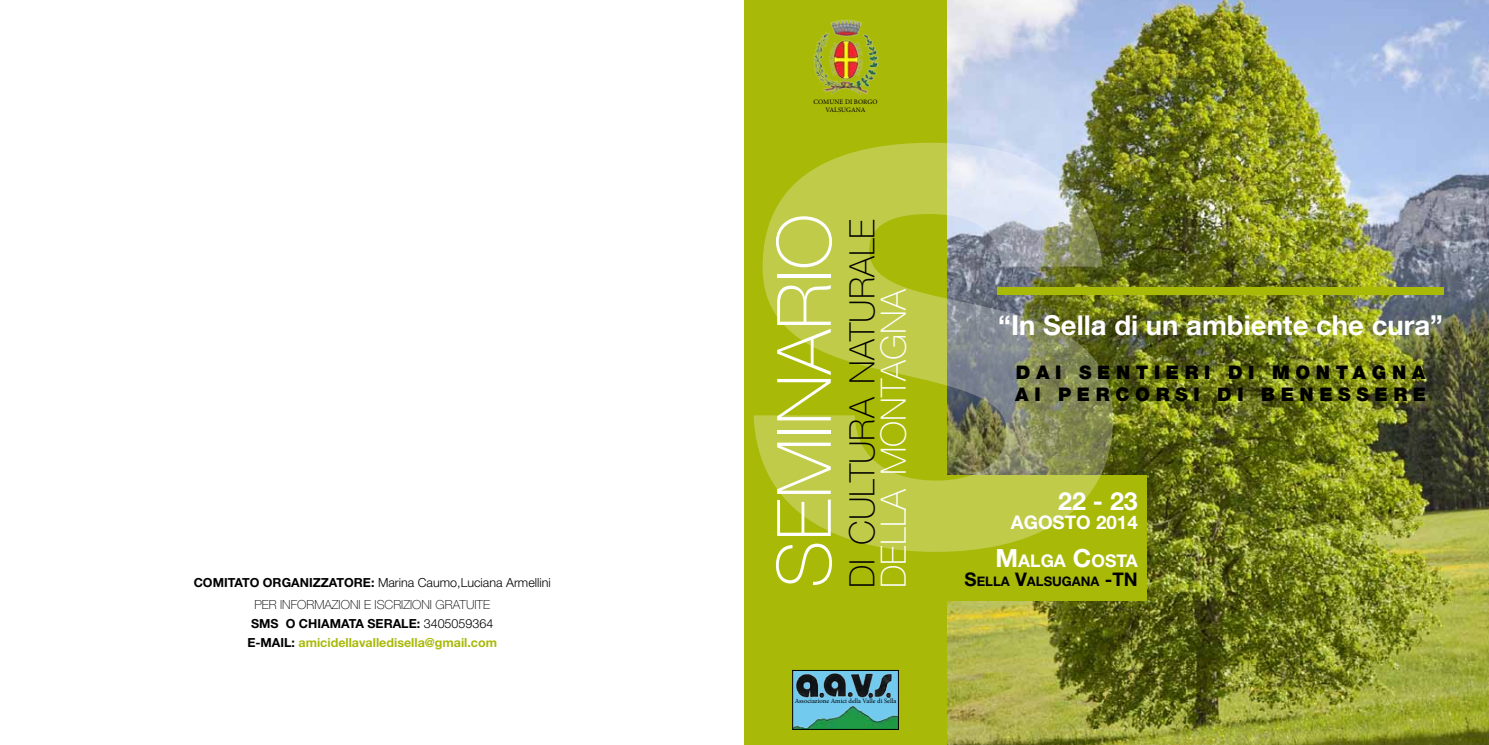
<style>
.page{position:relative;width:1489px;height:745px;background:#fff}
.page>*{position:absolute;margin:0;border:0;box-sizing:border-box;transform-origin:0 0}
.t1{font:700 750px "Helvetica Neue LT Std";color:#fff}
.t2{font:100 75px "Helvetica Neue LT Std";color:#fff}
.t3{font:100 35px "Helvetica Neue LT Std";color:#000}
.t4{font:100 35px "Helvetica Neue LT Std";color:#fff}
.t5{font:700 27.5px "Helvetica Neue LT Std";color:#fff}
.t6{font:700 25px "Helvetica Neue LT Std";color:#fff}
.t7{font:900 18.75px/22.5px "Helvetica Neue LT Std";letter-spacing:.3em;color:#000}
.t8{font:700 18.75px "Helvetica Neue LT Std";color:#fff}
.t9{font:700 17.5px "Helvetica Neue LT Std";color:#fff}
.t10{font:700 13.12px "Helvetica Neue LT Std";color:#000}
.t11{font:100 12.5px/22.5px "Helvetica Neue LT Std";color:#000;text-align:center}
.t12{font:700 12.5px/18.8px "Helvetica Neue LT Std";color:#a8b908;text-align:center}
.t13{font:6.75px/8.1px "Minion Pro";letter-spacing:.01em;color:#000;text-align:center}
.t14{font:6.62px "Minion Pro";color:#000}
.s1{font-weight:700}
.s2{font-weight:300}
.s3{color:#000}
.s4{font-weight:300;color:#000}
.s5{font-size:25px}
.s6{font-size:18.75px}
</style>
<div class="page">
<img style="left:946px;top:0;width:542px;height:744px">
<div style="left:744px;top:0;width:202px;height:744px;background:#a8b908"></div>
<img style="left:812px;top:19px;width:66px;height:76px">
<div style="left:997px;top:287px;width:446px;height:8px;background:#a8b908"></div>
<div style="left:941px;top:475px;width:205px;height:125px;background:#a8b908"></div>
<div style="left:792px;top:670px;width:106px;height:59px;background:#72caef"></div>
<img style="left:794px;top:705px;width:102px;height:22px">
<div style="left:792px;top:669px;width:106px;height:60px;border:1px solid #000"></div>
<img style="left:792px;top:672px;width:101px;height:26px">
<p class="t11" style="left:194px;top:570px;width:358px"><span class="s1">COMITATO ORGANIZZATORE:</span> <span class="s2">Marina Caumo,Luciana Armellini<br></span>PER INFORMAZIONI E ISCRIZIONI GRATUITE</p>
<p class="t12" style="left:247px;top:613px;width:251px"><span class="s3">SMS O C HIAMATA SERALE:</span> <span class="s4">3405059364<br></span><span class="s3">E-MAIL:</span> AMICIDELLAVALLEDISELLA@GMAIL.COM</p>
<p class="t13" style="left:813px;top:97px;width:65px">Comune di Borgo<br>Valsugana</p>
<h1 class="t1" style="left:731px;top:-190px;width:404px">S</h1>
<h2 class="t2" style="left:761px;top:587px;width:375px;rotate:-90deg">SEMINARIO</h2>
<h3 class="t3" style="left:842px;top:587px;width:370px;rotate:-90deg">di cultura naturale</h3>
<h3 class="t4" style="left:873px;top:587px;width:300px;rotate:-90deg">della montagna</h3>
<h3 class="t5" style="left:998px;top:308px;width:446px">“IN SELLA DI UN AMBIENTE CHE CURA”</h3>
<h3 class="t7" style="left:1015px;top:360px;width:412px">DAI SENTIERI DI MONTAGNA<br>AI PERCORSI DI BENESSERE</h3>
<h3 class="t6" style="left:1058px;top:485px;width:81px">22 - 23</h3>
<h3 class="t8" style="left:1010px;top:510px;width:128px">AGOSTO 2014</h3>
<h3 class="t9" style="left:995px;top:549px;width:144px"><span class="s5">M</span>ALGA <span class="s5">C</span>OSTA</h3>
<p class="t10" style="left:964px;top:572px;width:161px"><span class="s6">S</span>ELLA <span class="s6">V</span>ALSUGANA <span class="s6">-TN</span></p>
<p class="t14" style="left:794px;top:696px;width:103px">Associazione Amici della Valle di Sella</p>
</div>
